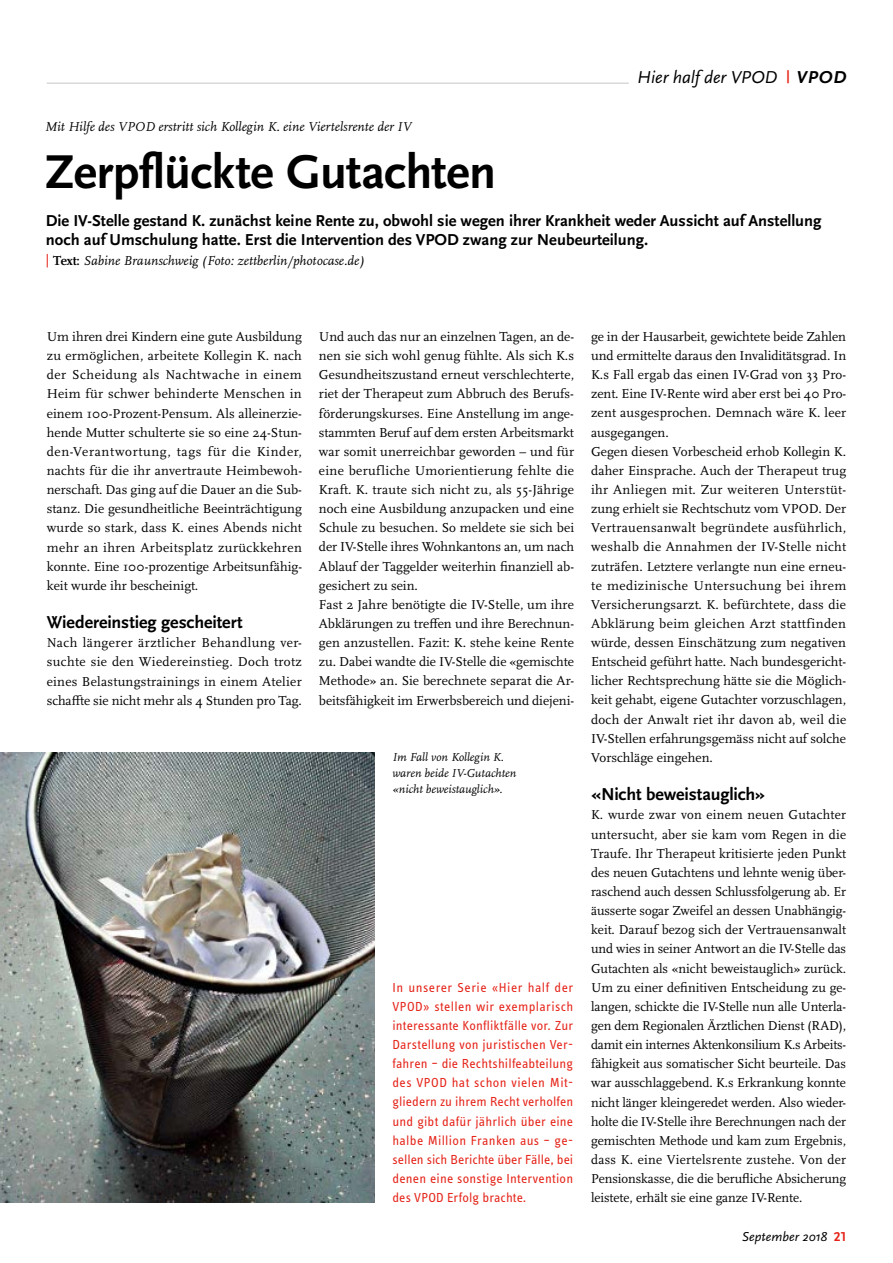
<style>
.page{position:relative;width:893px;height:1263px;background:#fff}
.page>*{position:absolute;margin:0;border:0;box-sizing:border-box;transform-origin:0 0}
.t1{font:700 49.5px "Scala Sans Pro";letter-spacing:-.01em;color:#000}
.t2{font:700 18px "Scala Sans Pro";letter-spacing:-.01em;color:#000}
.t3{font:italic 18px "Scala Sans Pro";letter-spacing:-.005em;color:#000}
.t4{font:italic 700 18px "Scala Sans Pro";color:#000}
.t5{font:700 16.5px/19.2px "Scala Sans Pro";color:#000}
.t6{font:13.5px/19.2px "Scala Pro";letter-spacing:.005em;color:#000;text-align:justify}
.t7{font:13.5px/19.2px "Info OT Text";letter-spacing:.015em;color:#e52217;text-align:justify}
.t8{font:italic 13.5px "Scala Pro";color:#000}
.t9{font:italic 13.5px "Scala Sans Pro";color:#000}
.t10{font:italic 12px/15.8px "Scala Pro";color:#000}
.s1{font-style:normal;font-size:13.5px;color:#e52217}
.s2{font-weight:700;font-style:normal;color:#e52217}
.s3{font-weight:700;font-style:normal}
</style>
<div class="page">
<hr style="left:47px;top:83px;width:723px;height:1px;background:#c5c6c6">
<img style="left:0;top:752px;width:375px;height:450px">
<div style="left:629px;top:67px;width:157px;height:22px;background:#fff"></div>
<h2 class="t3" style="left:637px;top:67px;width:142px">Hier half der VPOD</h2>
<h2 class="t4" style="left:786px;top:67px;width:61px"><span class="s1">|</span> VPOD</h2>
<p class="t8" style="left:45px;top:118px;width:368px">Mit Hilfe des VPOD erstritt sich Kollegin K. eine Viertelsrente der IV</p>
<h1 class="t1" style="left:45px;top:143px;width:453px">Zerpflückte Gutachten</h1>
<p class="t5" style="left:46px;top:211px;width:777px">Die IV-Stelle gestand K. zunächst keine Rente zu, obwohl sie wegen ihrer Krankheit weder Aussicht auf Anstellung noch auf Umschulung hatte. Erst die Intervention des VPOD zwang zur Neubeurteilung.</p>
<p class="t8" style="left:46px;top:252px;width:321px"><span class="s2">|</span> <span class="s3">Text:</span> Sabine Braunschweig (Foto: zettberlin/photocase.de)</p>
<p class="t6" style="left:47px;top:327px;width:257px">Um ihren drei Kindern eine gute Ausbildung zu ermöglichen, arbeitete Kollegin K. nach der Scheidung als Nachtwache in einem Heim für schwer behinderte Menschen in einem 100-Prozent-Pensum. Als alleinerzie&shy;hende Mutter schulterte sie so eine 24-Stun&shy;den-Verantwortung, tags für die Kinder, nachts für die ihr anvertraute Heimbewoh&shy;nerschaft. Das ging auf die Dauer an die Sub&shy;stanz. Die gesundheitliche Beeinträchtigung wurde so stark, dass K. eines Abends nicht mehr an ihren Arbeitsplatz zurückkehren konnte. Eine 100-prozentige Arbeitsunfähig&shy;keit wurde ihr bescheinigt.</p>
<h2 class="t2" style="left:47px;top:612px;width:198px">Wiedereinstieg gescheitert</h2>
<p class="t6" style="left:47px;top:633px;width:257px">Nach längerer ärztlicher Behandlung ver&shy;suchte sie den Wiedereinstieg. Doch trotz eines Belastungstrainings in einem Atelier schaffte sie nicht mehr als 4 Stunden pro Tag.</p>
<p class="t6" style="left:319px;top:327px;width:257px;text-align:left">Und auch das nur an einzelnen Tagen, an de&shy;nen sie sich wohl genug fühlte. Als sich K.s Gesundheitszustand erneut verschlechterte, riet der Therapeut zum Abbruch des Berufs&shy;förderungskurses. Eine Anstellung im ange&shy;stammten Beruf auf dem ersten Arbeitsmarkt war somit unerreichbar geworden – und für eine berufliche Umorientierung fehlte die Kraft. K. traute sich nicht zu, als 55-Jährige noch eine Ausbildung anzupacken und eine Schule zu besuchen. So meldete sie sich bei der IV-Stelle ihres Wohnkantons an, um nach Ablauf der Taggelder weiterhin finanziell ab&shy;gesichert zu sein.<br>Fast 2 Jahre benötigte die IV-Stelle, um ihre Abklärungen zu treffen und ihre Berechnun&shy;gen anzustellen. Fazit: K. stehe keine Rente zu. Dabei wandte die IV-Stelle die «gemischte Methode» an. Sie berechnete separat die Ar&shy;beitsfähigkeit im Erwerbsbereich und diejeni-</p>
<p class="t6" style="left:591px;top:327px;width:257px;text-align:left">ge in der Hausarbeit, gewichtete beide Zahlen und ermittelte daraus den Invaliditätsgrad. In K.s Fall ergab das einen IV-Grad von 33 Pro&shy;zent. Eine IV-Rente wird aber erst bei 40 Pro&shy;zent ausgesprochen. Demnach wäre K. leer ausgegangen.<br>Gegen diesen Vorbescheid erhob Kollegin K. daher Einsprache. Auch der Therapeut trug ihr Anliegen mit. Zur weiteren Unterstüt&shy;zung erhielt sie Rechtschutz vom VPOD. Der Vertrauensanwalt begründete ausführlich, weshalb die Annahmen der IV-Stelle nicht zuträfen. Letztere verlangte nun eine erneu&shy;te medizinische Untersuchung bei ihrem Versicherungsarzt. K. befürchtete, dass die Abklärung beim gleichen Arzt stattfinden würde, dessen Einschätzung zum negativen Entscheid geführt hatte. Nach bundesgericht&shy;licher Rechtsprechung hätte sie die Möglich&shy;keit gehabt, eigene Gutachter vorzuschlagen, doch der Anwalt riet ihr davon ab, weil die IV-Stellen erfahrungsgemäss nicht auf solche Vorschläge eingehen.</p>
<h2 class="t2" style="left:591px;top:784px;width:176px">«Nicht beweistauglich»</h2>
<p class="t6" style="left:591px;top:806px;width:257px">K. wurde zwar von einem neuen Gutachter untersucht, aber sie kam vom Regen in die Traufe. Ihr Therapeut kritisierte jeden Punkt des neuen Gutachtens und lehnte wenig über&shy;raschend auch dessen Schlussfolgerung ab. Er äusserte sogar Zweifel an dessen Unabhängig&shy;keit. Darauf bezog sich der Vertrauensanwalt und wies in seiner Antwort an die IV-Stelle das Gutachten als «nicht beweistauglich» zurück.<br>Um zu einer definitiven Entscheidung zu ge&shy;langen, schickte die IV-Stelle nun alle Unterla&shy;gen dem Regionalen Ärztlichen Dienst (RAD), damit ein internes Aktenkonsilium K.s Arbeits&shy;fähigkeit aus somatischer Sicht beurteile. Das war ausschlaggebend. K.s Erkrankung konnte nicht länger kleingeredet werden. Also wieder&shy;holte die IV-Stelle ihre Berechnungen nach der gemischten Methode und kam zum Ergebnis, dass K. eine Viertelsrente zustehe. Von der Pensionskasse, die die berufliche Absicherung leistete, erhält sie eine ganze IV-Rente.</p>
<p class="t10" style="left:392px;top:750px;width:125px">Im Fall von Kollegin K. waren beide IV-Gutachten «nicht beweistauglich».</p>
<p class="t7" style="left:392px;top:977px;width:182px">In unserer Serie «Hier half der VPOD» stellen wir exemplarisch interessante Konfliktfälle vor. Zur Darstellung von juristischen Ver&shy;fahren – die Rechtshilfeabteilung des VPOD hat schon vielen Mit&shy;gliedern zu ihrem Recht verholfen und gibt dafür jährlich über eine halbe Million Franken aus – ge&shy;sellen sich Berichte über Fälle, bei denen eine sonstige Intervention des VPOD Erfolg brachte.</p>
<p class="t9" style="left:742px;top:1228px;width:106px">September 2018 <span class="s2">21</span></p>
</div>
